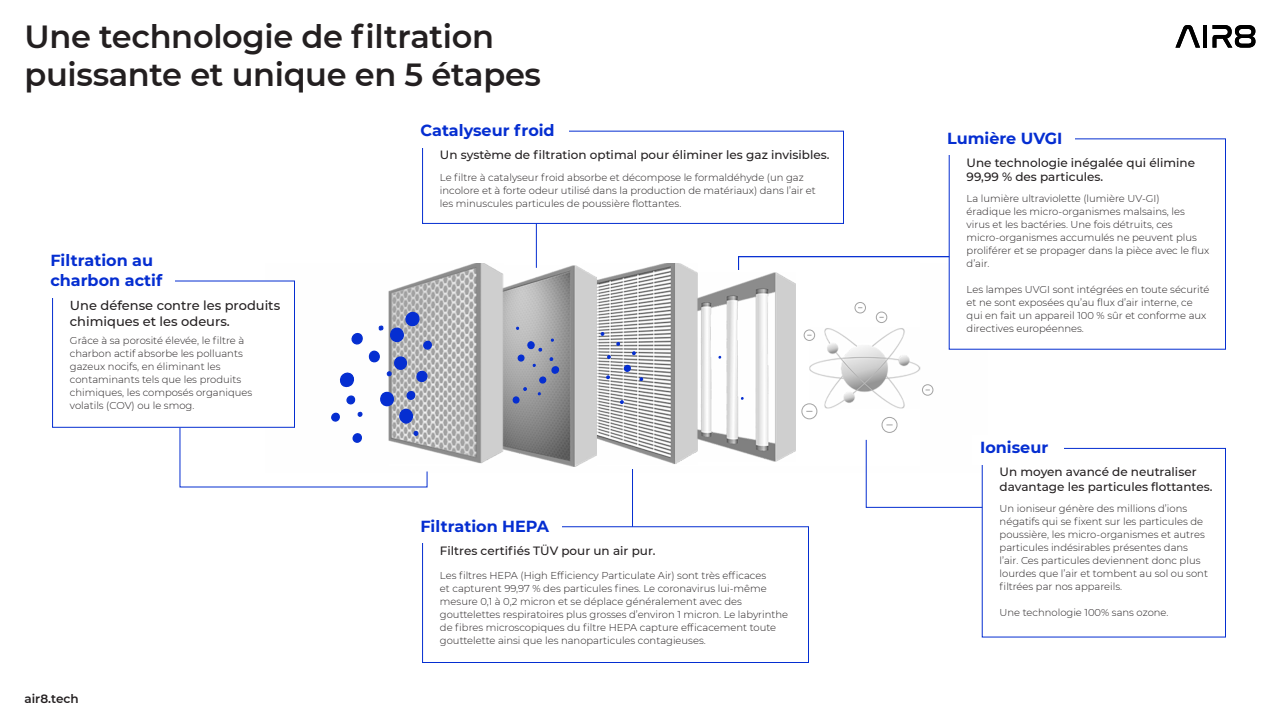
<style>
.page{position:relative;width:1280px;height:720px;background:#fff}
.page>*{position:absolute;margin:0;border:0;box-sizing:border-box;transform-origin:0 0}
.t1{font:600 32px "Montserrat";letter-spacing:-.01em;color:#231f20}
.t2{font:700 16px "Montserrat";color:#052ed1}
.t3{font:500 13px/15.6px "Montserrat";color:#231f20}
.t4{font:500 12px/14.4px "Montserrat";color:#231f20}
.t5{font:600 12px "Montserrat";color:#231f20}
.t6{font:300 10px/13px "Montserrat";color:#231f20}
</style>
<div class="page">
<img style="left:423px;top:263px;width:526px;height:204px">
<svg style="left:801px;top:403px;width:16px;height:16px"></svg>
<svg style="left:882px;top:417px;width:16px;height:16px"></svg>
<svg style="left:855px;top:302px;width:11px;height:11px"></svg>
<svg style="left:922px;top:384px;width:11px;height:12px"></svg>
<svg style="left:804px;top:329px;width:11px;height:12px"></svg>
<svg style="left:876px;top:312px;width:11px;height:11px"></svg>
<div style="left:513px;top:396px;width:7px;height:8px;border:1px solid #052ed1;border-radius:50%"></div>
<svg style="left:513px;top:338px;width:48px;height:65px;background:#969aa7"></svg>
<svg style="left:632px;top:350px;width:5px;height:6px"></svg>
<svg style="left:616px;top:341px;width:5px;height:6px"></svg>
<svg style="left:606px;top:374px;width:5px;height:6px"></svg>
<svg style="left:607px;top:354px;width:5px;height:6px"></svg>
<svg style="left:623px;top:363px;width:9px;height:10px"></svg>
<svg style="left:620px;top:399px;width:5px;height:6px"></svg>
<svg style="left:639px;top:376px;width:5px;height:6px"></svg>
<svg style="left:600px;top:331px;width:5px;height:6px"></svg>
<svg style="left:535px;top:224px;width:167px;height:45px"></svg>
<svg style="left:865px;top:439px;width:117px;height:69px"></svg>
<svg style="left:1175px;top:25px;width:25px;height:23px"></svg>
<hr style="left:1203px;top:25px;width:4px;height:23px;background:#000">
<svg style="left:1213px;top:25px;width:42px;height:23px"></svg>
<div style="left:982px;top:448px;width:244px;height:190px;background:#fff;border:1px solid #052ed1"></div>
<div style="left:973px;top:435px;width:91px;height:30px;background:#fff"></div>
<div style="left:422px;top:131px;width:422px;height:93px;background:#fff;border:1px solid #052ed1"></div>
<div style="left:413px;top:118px;width:156px;height:29px;background:#fff"></div>
<svg style="left:738px;top:256px;width:211px;height:15px"></svg>
<svg style="left:632px;top:469px;width:1px;height:57px"></svg>
<div style="left:422px;top:526px;width:387px;height:137px;background:#fff;border:1px solid #052ed1"></div>
<div style="left:413px;top:514px;width:149px;height:29px;background:#fff"></div>
<svg style="left:52px;top:280px;width:380px;height:208px"></svg>
<p class="t1" style="left:25px;top:14px;width:471px">Une technologie de filtration</p>
<p class="t1" style="left:25px;top:52px;width:518px">puissante et unique en 5 étapes</p>
<p class="t2" style="left:420px;top:119px;width:136px">Catalyseur froid</p>
<p class="t4" style="left:440px;top:147px;width:391px">Un système de filtration optimal pour éliminer les gaz invisibles.</p>
<p class="t2" style="left:50px;top:249px;width:104px">Filtration au</p>
<p class="t2" style="left:50px;top:268px;width:113px">charbon actif</p>
<p class="t3" style="left:70px;top:297px;width:212px">Une défense contre les produits chimiques et les odeurs.</p>
<p class="t6" style="left:70px;top:334px;width:184px">Grâce à sa porosité élevée, le filtre à charbon actif absorbe les polluants gazeux nocifs, en éliminant les contaminants tels que les produits chimiques, les composés organiques volatils (COV) ou le smog.</p>
<p class="t5" style="left:25px;top:690px;width:56px">air8.tech</p>
<p class="t6" style="left:440px;top:171px;width:377px">Le filtre à catalyseur froid absorbe et décompose le formaldéhyde (un gaz incolore et à forte odeur utilisé dans la production de matériaux) dans l’air et les minuscules particules de poussière flottantes.</p>
<p class="t2" style="left:420px;top:515px;width:130px">Filtration HEPA</p>
<p class="t4" style="left:440px;top:543px;width:217px">Filtres certifiés TÜV pour un air pur.</p>
<p class="t6" style="left:440px;top:568px;width:350px">Les filtres HEPA (High Efficiency Particulate Air) sont très efficaces<br>et capturent 99,97 % des particules fines. Le coronavirus lui-même mesure 0,1 à 0,2 micron et se déplace généralement avec des gouttelettes respiratoires plus grosses d’environ 1 micron. Le labyrinthe de fibres microscopiques du filtre HEPA capture efficacement toute gouttelette ainsi que les nanoparticules contagieuses.</p>
<p class="t2" style="left:947px;top:127px;width:117px">Lumière UVGI</p>
<p class="t4" style="left:967px;top:155px;width:230px">Une technologie inégalée qui élimine<br>99,99 % des particules.</p>
<p class="t6" style="left:967px;top:192px;width:244px">La lumière ultraviolette (lumière UV-GI)<br>éradique les micro-organismes malsains, les virus et les bactéries. Une fois détruits, ces micro-organismes accumulés ne peuvent plus proliférer et se propager dans la pièce avec le flux d’air.</p>
<p class="t6" style="left:967px;top:283px;width:244px">Les lampes UVGI sont intégrées en toute sécurité et ne sont exposées qu’au flux d’air interne, ce qui en fait un appareil 100 % sûr et conforme aux directives européennes.</p>
<p class="t2" style="left:980px;top:436px;width:70px">Ioniseur</p>
<p class="t4" style="left:1000px;top:464px;width:214px">Un moyen avancé de neutraliser davantage les particules flottantes.</p>
<p class="t6" style="left:1000px;top:501px;width:210px">Un ioniseur génère des millions d’ions négatifs qui se fixent sur les particules de poussière, les micro-organismes et autres particules indésirables présentes dans l’air. Ces particules deviennent donc plus lourdes que l’air et tombent au sol ou sont filtrées par nos appareils.</p>
<p class="t6" style="left:1000px;top:605px;width:170px">Une technologie 100% sans ozone.</p>
</div>
